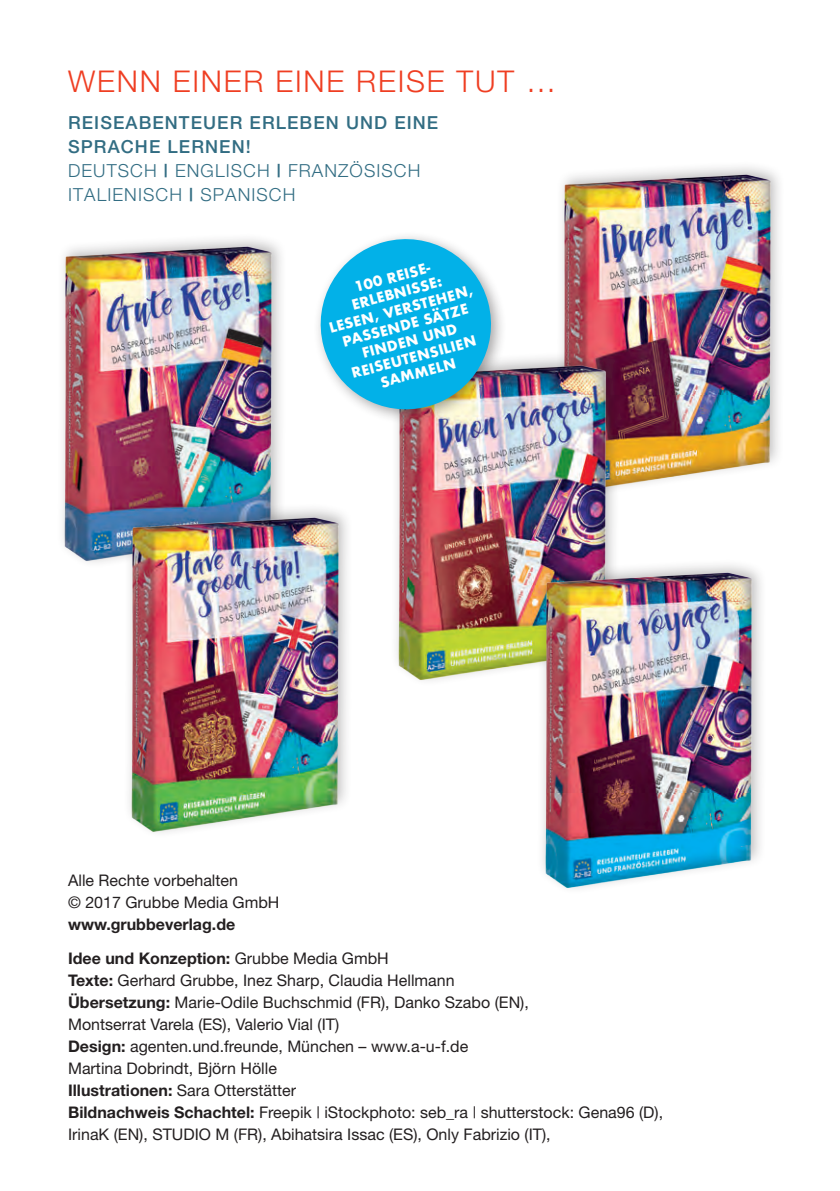
<style>
.page{position:relative;width:840px;height:1191px;background:#fff}
.page>*{position:absolute;margin:0;border:0;box-sizing:border-box;transform-origin:0 0}
.t1{font:300 30px "Helvetica Neue";letter-spacing:.06em;color:#ef3e22}
.t2{font:500 18px/24px "Helvetica Neue";letter-spacing:.06em;color:#326d83}
.t3{font:16px/22px "Helvetica Neue";color:#231f20}
.t4{font:700 16px/33.4px "Helvetica Neue";color:#231f20}
.t5{font:700 13.8px/16.4px "Futura";color:#fff;text-align:center}
.s1{font-weight:300}
.s2{font-weight:400}
.s3{font-weight:700}
</style>
<div class="page">
<img style="left:562px;top:167px;width:217px;height:318px">
<img style="left:62px;top:239px;width:219px;height:324px">
<img style="left:113px;top:493px;width:234px;height:340px">
<img style="left:396px;top:341px;width:236px;height:340px">
<img style="left:526px;top:549px;width:235px;height:340px">
<div style="left:312px;top:231px;width:194px;height:194px;background:#231f20;opacity:.4"></div>
<svg style="left:312px;top:231px;width:188px;height:187px"></svg>
<h1 class="t1" style="left:68px;top:63px;width:489px">WENN EINER EINE REISE TUT …</h1>
<p class="t2" style="left:68px;top:111px;width:371px">REISEABENTEUER ERLEBEN UND EINE<br>SPRACHE LERNEN!<br><span class="s1">DEUTSCH</span> | <span class="s1">ENGLISCH</span> | <span class="s1">FRANZÖSISCH<br>ITALIENISCH</span> | <span class="s1">SPANISCH</span></p>
<p class="t5" style="left:318px;top:288px;width:150px;rotate:-15deg">100 REISE-<br>ERLEBNISSE:<br>LESEN, VERSTEHEN,<br>PASSENDE SÄTZE<br>FINDEN UND<br>REISEUTENSILIEN<br>SAMMELN</p>
<p class="t3" style="left:68px;top:869px;width:213px">Alle Rechte vorbehalten<br>© 2017 Grubbe Media GmbH</p>
<p class="t4" style="left:68px;top:907px;width:322px">www.grubbeverlag.de<br>Idee und Konzeption: <span class="s2">Grubbe Media GmbH</span></p>
<p class="t3" style="left:68px;top:968px;width:596px"><span class="s3">Texte:</span> Gerhard Grubbe, Inez Sharp, Claudia Hellmann<br><span class="s3">Übersetzung:</span> Marie-Odile Buchschmid (FR), Danko Szabo (EN),<br>Montserrat Varela (ES), Valerio Vial (IT)<br><span class="s3">Design:</span> agenten.und.freunde, München – www.a-u-f.de<br>Martina Dobrindt, Björn Hölle<br><span class="s3">Illustrationen:</span> Sara Otterstätter<br><span class="s3">Bildnachweis Schachtel:</span> Freepik | iStockphoto: seb_ra | shutterstock: Gena96 (D), IrinaK (EN), STUDIO M (FR), Abihatsira Issac (ES), Only Fabrizio (IT),</p>
</div>
